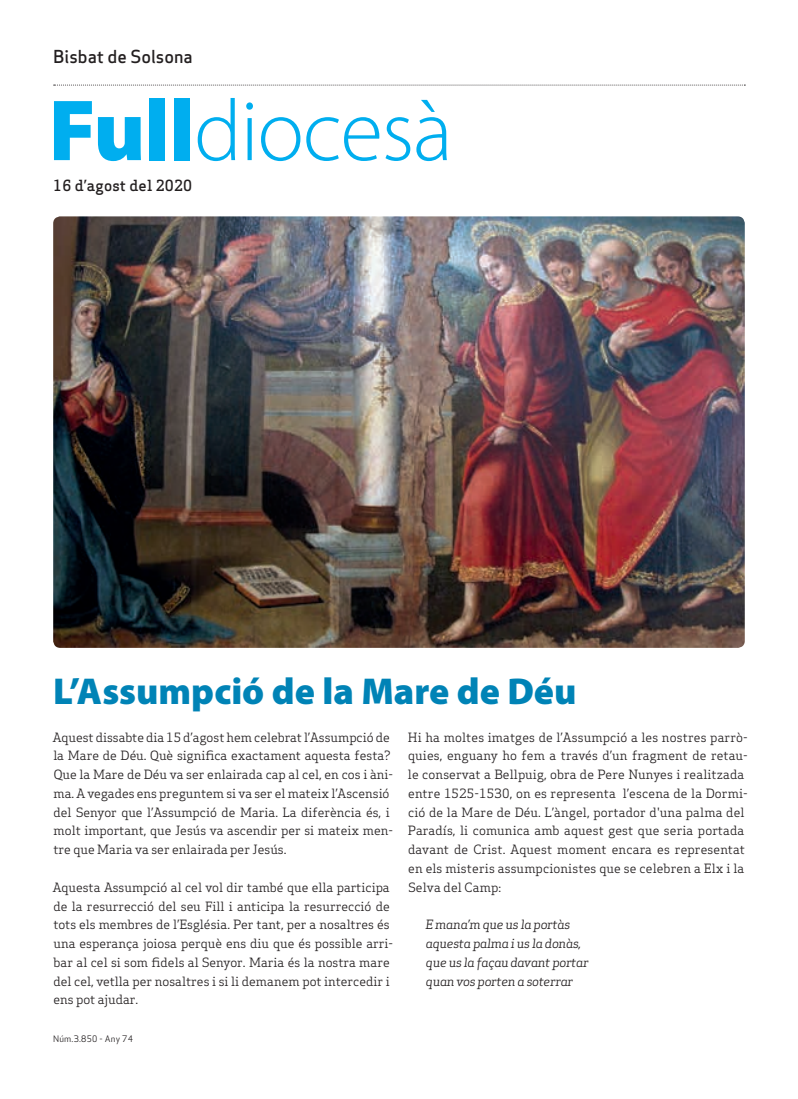
<style>
.page{position:relative;width:798px;height:1099px;background:#fff}
.page>*{position:absolute;margin:0;border:0;box-sizing:border-box;transform-origin:0 0}
.Titulars{font:300 87.5px "Myriad Pro";letter-spacing:-.015em;color:#00aeef}
.Titulars-2{font:900 37.5px "Myriad Pro";color:#0083b6}
.Capçalera{font:17.5px "Apex Sans Medium T";color:#231f20}
.Data{font:500 15px "Apex Serif";letter-spacing:.01em;color:#231f20}
.Text_General{font:12.5px/18.8px "Apex Serif";color:#231f20}
.Text_General-2{font:italic 12.5px "Apex Serif";letter-spacing:-.02em;color:#231f20}
.Titulars-3{font:8.75px "Apex Sans Book T";letter-spacing:.02em;color:#231f20}
.s1{font-weight:900}
</style>
<div class="page">
<svg style="left:54px;top:85px;width:691px;height:1px"></svg>
<img style="left:53px;top:216px;width:691px;height:432px">
<p class="Capçalera" style="left:53px;top:45px;width:141px">Bisbat de Solsona</p>
<p class="Titulars" style="left:49px;top:78px;width:405px"><span class="s1">Full</span>diocesà</p>
<p class="Data" style="left:53px;top:176px;width:140px">16 d’agost del 2020</p>
<p class="Titulars-2" style="left:53px;top:666px;width:524px">L’Assumpció de la Mare de Déu</p>
<p class="Text_General" style="left:53px;top:727px;width:342px">Aquest dissabte dia 15 d’agost hem celebrat l’Assumpció de la Mare de Déu. Què significa exactament aquesta festa?<br>Que la Mare de Déu va ser enlairada cap al cel, en cos i àni&shy;ma. A vegades ens preguntem si va ser el mateix l’Ascensió del Senyor que l’Assumpció de Maria. La diferència és, i molt important, que Jesús va ascendir per si mateix men&shy;tre que Maria va ser enlairada per Jesús.</p>
<p class="Text_General" style="left:53px;top:877px;width:342px">Aquesta Assumpció al cel vol dir també que ella participa de la resurrecció del seu Fill i anticipa la resurrecció de tots els membres de l’Església. Per tant, per a nosaltres és una esperança joiosa perquè ens diu que és possible arri&shy;bar al cel si som fidels al Senyor. Maria és la nostra mare del cel, vetlla per nosaltres i si li demanem pot intercedir i ens pot ajudar.</p>
<p class="Titulars-3" style="left:53px;top:1032px;width:81px">Núm.3.850 - Any 74</p>
<p class="Text_General" style="left:408px;top:727px;width:341px">Hi ha moltes imatges de l’Assumpció a les nostres parrò&shy;quies, enguany ho fem a través d’un fragment de retau&shy;le conservat a Bellpuig, obra de Pere Nunyes i realitzada entre 1525-1530, on es representa l’escena de la Dormi&shy;ció de la Mare de Déu. L’àngel, portador d'una palma del Paradís, li comunica amb aquest gest que seria portada davant de Crist. Aquest moment encara es representat en els misteris assumpcionistes que se celebren a Elx i la Selva del Camp:</p>
<p class="Text_General-2" style="left:425px;top:916px;width:146px">E mana’m que us la portàs</p>
<p class="Text_General-2" style="left:426px;top:935px;width:157px">aquesta palma i us la donàs,</p>
<p class="Text_General-2" style="left:426px;top:954px;width:164px">que us la façau davant portar</p>
<p class="Text_General-2" style="left:426px;top:973px;width:149px">quan vos porten a soterrar</p>
</div>
